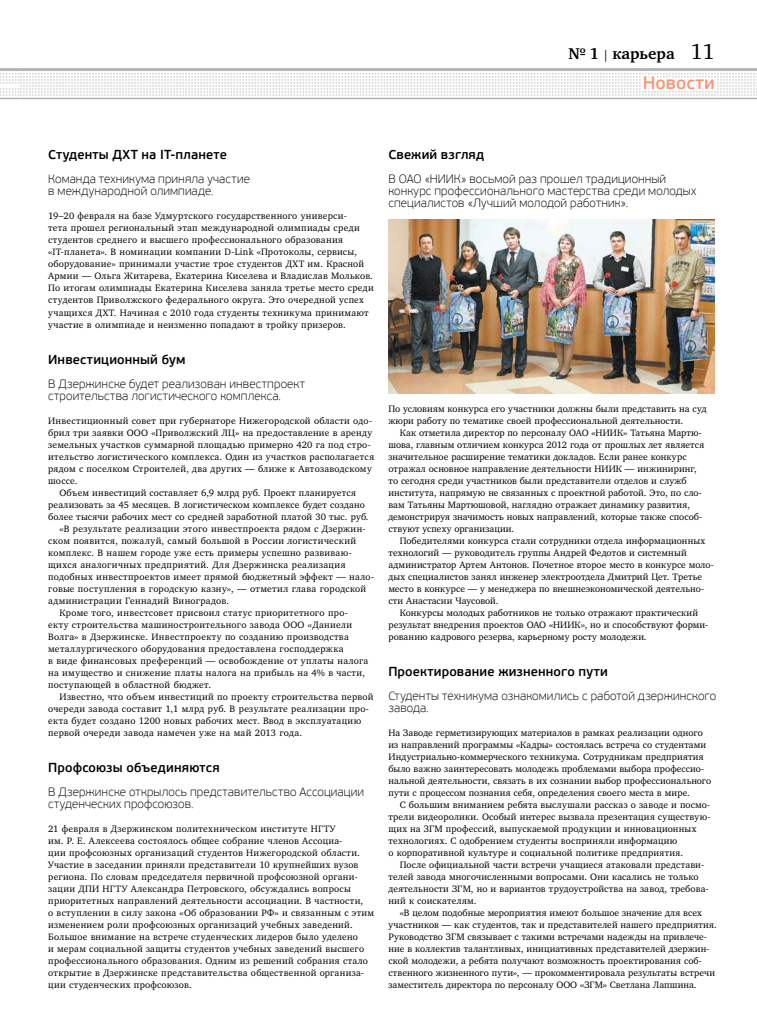
<style>
.page{position:relative;width:757px;height:1035px;background:#fff}
.page>*{position:absolute;margin:0;border:0;box-sizing:border-box;transform-origin:0 0}
.t1{font:600 18px "PF Beau Sans Pro";color:#f69679}
.t2{font:700 16px "Charter C";color:#000}
.t3{font:600 13px "PF Beau Sans Pro";letter-spacing:.01em;color:#000}
.t4{font:100 12px/12px "PF Beau Sans Pro";letter-spacing:.01em;color:#000}
.t5{font:9.5px/12px "Charter C";letter-spacing:.02em;color:#000}
.t6{font:9.5px "Charter C";letter-spacing:.04em;color:#000}
.t7{font:9.5px "Charter C";color:#000}
.s1{font-weight:400;font-size:12px}
.s2{font-weight:400;font-size:22px}
</style>
<div class="page">
<hr style="left:0;top:68px;width:20px;height:3px;background:#b2b4b6">
<hr style="left:20px;top:68px;width:737px;height:3px;background:#b2b4b6">
<svg style="left:0;top:73px;width:757px;height:27px"></svg>
<img style="left:388px;top:219px;width:326px;height:174px">
<h2 class="t2" style="left:568px;top:45px;width:148px">№ 1 <span class="s1">|</span> карьера <span class="s2">11</span></h2>
<h1 class="t1" style="left:643px;top:72px;width:73px">Новости</h1>
<h3 class="t3" style="left:48px;top:147px;width:180px">Студенты ДХТ на IT-планете</h3>
<p class="t4" style="left:48px;top:173px;width:203px">Команда техникума приняла участие в международной олимпиаде.</p>
<p class="t5" style="left:48px;top:210px;width:327px">19–20 февраля на базе Удмуртского государственного универси-<br>тета прошел региональный этап международной олимпиады среди студентов среднего и высшего профессионального образования «IT-планета». В номинации компании D-Link «Протоколы, сервисы, оборудование» принимали участие трое студентов ДХТ им. Красной Армии — Ольга Житарева, Екатерина Киселева и Владислав Мольков.<br>По итогам олимпиады Екатерина Киселева заняла третье место среди студентов Приволжского федерального округа. Это очередной успех учащихся ДХТ. Начиная с 2010 года студенты техникума принимают участие в олимпиаде и неизменно попадают в тройку призеров.</p>
<h3 class="t3" style="left:48px;top:351px;width:139px">Инвестиционный бум</h3>
<p class="t4" style="left:48px;top:377px;width:258px">В Дзержинске будет реализован инвестпроект строительства логистического комплекса.</p>
<p class="t5" style="left:48px;top:414px;width:325px">Инвестиционный совет при губернаторе Нижегородской области одо-</p>
<p class="t5" style="left:48px;top:426px;width:326px">брил три заявки ООО «Приволжский ЛЦ» на предоставление в аренду</p>
<p class="t5" style="left:48px;top:438px;width:324px">земельных участков суммарной площадью примерно 420 га под стро-</p>
<p class="t5" style="left:48px;top:450px;width:327px">ительство логистического комплекса. Один из участков располагается</p>
<p class="t5" style="left:48px;top:462px;width:325px">рядом с поселком Строителей, два других — ближе к Автозаводскому</p>
<p class="t5" style="left:48px;top:474px;width:31px">шоссе.</p>
<p class="t5" style="left:60px;top:486px;width:298px">Объем инвестиций составляет 6,9 млрд руб. Проект планируется</p>
<p class="t5" style="left:48px;top:498px;width:318px">реализовать за 45 месяцев. В логистическом комплексе будет создано</p>
<p class="t5" style="left:48px;top:510px;width:322px">более тысячи рабочих мест со средней заработной платой 30 тыс. руб.</p>
<p class="t5" style="left:60px;top:522px;width:307px">«В результате реализации этого инвестпроекта рядом с Дзержин-</p>
<p class="t5" style="left:48px;top:534px;width:309px">ском появится, пожалуй, самый большой в России логистический</p>
<p class="t5" style="left:48px;top:546px;width:305px">комплекс. В нашем городе уже есть примеры успешно развиваю-</p>
<p class="t6" style="left:48px;top:559px;width:299px">щихся аналогичных предприятий. Для Дзержинска реализация</p>
<p class="t5" style="left:48px;top:570px;width:327px">подобных инвестпроектов имеет прямой бюджетный эффект — нало-</p>
<p class="t5" style="left:48px;top:582px;width:320px">говые поступления в городскую казну», — отметил глава городской</p>
<p class="t6" style="left:48px;top:595px;width:182px">администрации Геннадий Виноградов.</p>
<p class="t5" style="left:60px;top:606px;width:290px">Кроме того, инвестсовет присвоил статус приоритетного про-</p>
<p class="t5" style="left:48px;top:618px;width:306px">екту строительства машиностроительного завода ООО «Даниели</p>
<p class="t5" style="left:48px;top:630px;width:302px">Волга» в Дзержинске. Инвестпроекту по созданию производства</p>
<p class="t5" style="left:48px;top:642px;width:297px">металлургического оборудования предоставлена господдержка</p>
<p class="t5" style="left:48px;top:654px;width:322px">в виде финансовых преференций — освобождение от уплаты налога</p>
<p class="t5" style="left:48px;top:666px;width:318px">на имущество и снижение платы налога на прибыль на 4% в части,</p>
<p class="t5" style="left:48px;top:678px;width:164px">поступающей в областной бюджет.</p>
<p class="t5" style="left:60px;top:690px;width:315px">Известно, что объем инвестиций по проекту строительства первой</p>
<p class="t5" style="left:48px;top:702px;width:322px">очереди завода составит 1,1 млрд руб. В результате реализации про-</p>
<p class="t5" style="left:48px;top:714px;width:314px">екта будет создано 1200 новых рабочих мест. Ввод в эксплуатацию</p>
<p class="t5" style="left:48px;top:726px;width:255px">первой очереди завода намечен уже на май 2013 года.</p>
<h3 class="t3" style="left:48px;top:759px;width:173px">Профсоюзы объединяются</h3>
<p class="t4" style="left:48px;top:785px;width:317px">В Дзержинске открылось представительство Ассоциации студенческих профсоюзов.</p>
<p class="t5" style="left:48px;top:822px;width:327px">21 февраля в Дзержинском политехническом институте НГТУ<br>им. Р. Е. Алексеева состоялось общее собрание членов Ассоциа-<br>ции профсоюзных организаций студентов Нижегородской области.<br>Участие в заседании приняли представители 10 крупнейших вузов региона. По словам председателя первичной профсоюзной органи&shy;зации ДПИ НГТУ Александра Петровского, обсуждались вопросы приоритетных направлений деятельности ассоциации. В частности,<br>о вступлении в силу закона «Об образовании РФ» и связанным с этим изменением роли профсоюзных организаций учебных заведений.<br>Большое внимание на встрече студенческих лидеров было уделено<br>и мерам социальной защиты студентов учебных заведений высшего профессионального образования. Одним из решений собрания стало открытие в Дзержинске представительства общественной организа&shy;ции студенческих профсоюзов.</p>
<h3 class="t3" style="left:388px;top:147px;width:97px">Свежий взгляд</h3>
<p class="t4" style="left:388px;top:173px;width:309px">В ОАО «НИИК» восьмой раз прошел традиционный конкурс профессионального мастерства среди молодых специалистов «Лучший молодой работник».</p>
<p class="t5" style="left:388px;top:402px;width:320px">По условиям конкурса его участники должны были представить на суд жюри работу по тематике своей профессиональной деятельности.</p>
<p class="t5" style="left:388px;top:426px;width:317px;text-indent:11px">Как отметила директор по персоналу ОАО «НИИК» Татьяна Мартю&shy;шова, главным отличием конкурса 2012 года от прошлых лет является значительное расширение тематики докладов. Если ранее конкурс отражал основное направление деятельности НИИК — инжиниринг, то сегодня среди участников были представители отделов и служб института, напрямую не связанных с проектной работой. Это, по сло&shy;вам Татьяны Мартюшовой, наглядно отражает динамику развития, демонстрируя значимость новых направлений, которые также способ&shy;ствуют успеху организации.</p>
<p class="t5" style="left:400px;top:534px;width:307px">Победителями конкурса стали сотрудники отдела информационных</p>
<p class="t5" style="left:388px;top:546px;width:300px">технологий — руководитель группы Андрей Федотов и системный</p>
<p class="t5" style="left:388px;top:558px;width:327px">администратор Артем Антонов. Почетное второе место в конкурсе моло-</p>
<p class="t5" style="left:388px;top:570px;width:315px">дых специалистов занял инженер электроотдела Дмитрий Цет. Третье</p>
<p class="t7" style="left:388px;top:583px;width:317px">место в конкурсе — у менеджера по внешнеэкономической деятельно-</p>
<p class="t7" style="left:388px;top:595px;width:112px">сти Анастасии Чаусовой.</p>
<p class="t5" style="left:400px;top:606px;width:300px">Конкурсы молодых работников не только отражают практический</p>
<p class="t5" style="left:388px;top:618px;width:321px">результат внедрения проектов ОАО «НИИК», но и способствуют форми-</p>
<p class="t5" style="left:388px;top:630px;width:260px">рованию кадрового резерва, карьерному росту молодежи.</p>
<h3 class="t3" style="left:388px;top:663px;width:221px">Проектирование жизненного пути</h3>
<p class="t4" style="left:388px;top:689px;width:329px">Студенты техникума ознакомились с работой дзержинского завода.</p>
<p class="t5" style="left:388px;top:726px;width:324px">На Заводе герметизирующих материалов в рамках реализации одного из направлений программы «Кадры» состоялась встреча со студентами Индустриально-коммерческого техникума. Сотрудникам предприятия было важно заинтересовать молодежь проблемами выбора профессио&shy;нальной деятельности, связать в их сознании выбор профессионального пути с процессом познания себя, определения своего места в мире.</p>
<p class="t5" style="left:388px;top:798px;width:324px;text-indent:11px">С большим вниманием ребята выслушали рассказ о заводе и посмо&shy;трели видеоролики. Особый интерес вызвала презентация существую&shy;щих на ЗГМ профессий, выпускаемой продукции и инновационных технологиях. С одобрением студенты восприняли информацию<br>о корпоративной культуре и социальной политике предприятия.</p>
<p class="t5" style="left:388px;top:858px;width:322px;text-indent:11px">После официальной части встречи учащиеся атаковали представи&shy;телей завода многочисленными вопросами. Они касались не только деятельности ЗГМ, но и вариантов трудоустройства на завод, требова&shy;ний к соискателям.</p>
<p class="t5" style="left:388px;top:906px;width:330px;text-indent:11px">«В целом подобные мероприятия имеют большое значение для всех участников — как студентов, так и представителей нашего предприятия.<br>Руководство ЗГМ связывает с такими встречами надежды на привлече&shy;ние в коллектив талантливых, инициативных представителей дзержин&shy;ской молодежи, а ребята получают возможность проектирования соб&shy;ственного жизненного пути», — прокомментировала результаты встречи заместитель директора по персоналу ООО «ЗГМ» Светлана Лапшина.</p>
</div>
